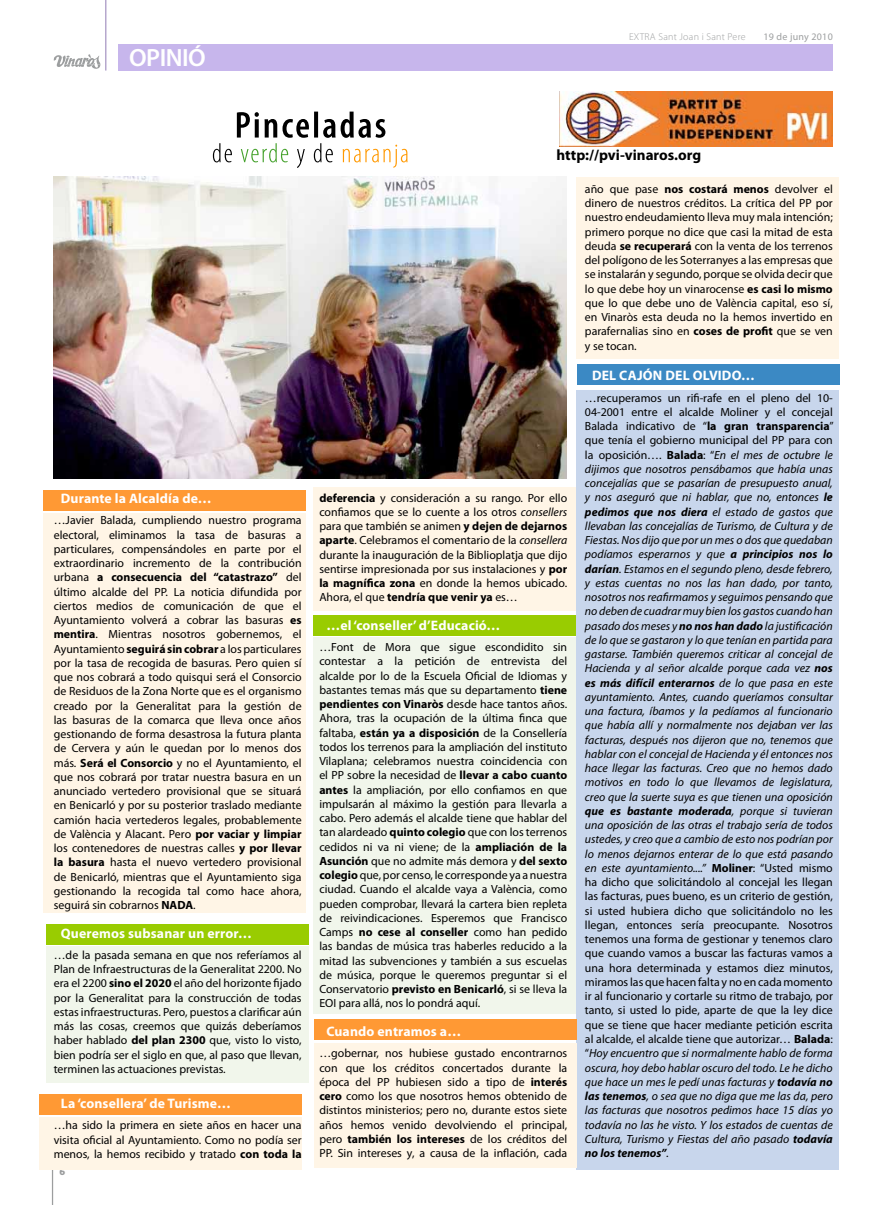
<style>
.page{position:relative;width:886px;height:1205px;background:#fff}
.page>*{position:absolute;margin:0;border:0;box-sizing:border-box;transform-origin:0 0}
.t1{font:600 25px "Myriad Pro";letter-spacing:-.02em;color:#fff}
.t2{font:700 15px "Myriad Pro";color:#000}
.t3{font:700 13.75px "Myriad Pro";letter-spacing:.01em;color:#fff}
.t4{font:11.88px/14.2px "Myriad Pro";color:#000;text-align:justify}
.t5{font:italic 11.88px/14.2px "Myriad Pro";color:#000;text-align:justify}
.t6{font:300 10px "Myriad Pro";letter-spacing:.025em;color:#9c9e9f}
.t7{font:10px "Myriad Pro";letter-spacing:.025em;color:#9c9e9f}
.t8{font:900 10px "Myriad Pro";color:#9c9e9f}
.s1{font-weight:700}
.s2{font-style:italic}
.s3{font-style:normal}
.s4{font-weight:700;font-style:normal}
</style>
<div class="page">
<hr style="left:52px;top:1163px;width:1px;height:42px;background:#9c9e9f">
<div style="left:576px;top:390px;width:263px;height:779px;background:#c8d6ec"></div>
<div style="left:578px;top:364px;width:262px;height:20px;background:#3b89c4"></div>
<div style="left:576px;top:177px;width:263px;height:181px;background:#fff5e6"></div>
<div style="left:314px;top:1043px;width:262px;height:125px;background:#fff5e6"></div>
<div style="left:314px;top:1019px;width:262px;height:21px;background:#ff9934"></div>
<div style="left:313px;top:488px;width:263px;height:123px;background:#fff5e6"></div>
<div style="left:46px;top:946px;width:263px;height:137px;background:#f1f6eb"></div>
<div style="left:313px;top:637px;width:263px;height:377px;background:#f1f6eb"></div>
<div style="left:47px;top:924px;width:262px;height:20px;background:#99cc01"></div>
<div style="left:314px;top:615px;width:262px;height:21px;background:#99cc01"></div>
<div style="left:43px;top:513px;width:263px;height:400px;background:#fff5e6"></div>
<div style="left:39px;top:1117px;width:263px;height:52px;background:#fff5e6"></div>
<div style="left:44px;top:490px;width:262px;height:21px;background:#ff9934"></div>
<div style="left:39px;top:1094px;width:263px;height:20px;background:#ff9934"></div>
<hr style="left:105px;top:0;width:1px;height:71px;background:#a897c4">
<svg style="left:54px;top:54px;width:46px;height:15px"></svg>
<div style="left:119px;top:44px;width:714px;height:27px;background:#c7b6ec"></div>
<img style="left:559px;top:91px;width:274px;height:55px">
<img style="left:54px;top:177px;width:513px;height:301px">
<svg style="left:213px;top:112px;width:194px;height:56px"></svg>
<p class="t1" style="left:129px;top:42px;width:78px">OPINIÓ</p>
<p class="t6" style="left:629px;top:31px;width:118px">EXTRA Sant Joan i Sant Pere</p>
<p class="t7" style="left:763px;top:31px;width:71px">19 de juny 2010</p>
<p class="t3" style="left:61px;top:489px;width:152px">Durante la Alcaldía de…</p>
<p class="t4" style="left:54px;top:513px;width:249px">…Javier Balada, cumpliendo nuestro programa electoral, eliminamos la tasa de basuras a particulares, compensándoles en parte por el extraordinario incremento de la contribución urbana <span class="s1">a consecuencia del “catastrazo”</span> del último alcalde del PP. La noticia difundida por ciertos medios de comunicación de que el Ayuntamiento volverá a cobrar las basuras <span class="s1">es mentira</span>. Mientras nosotros gobernemos, el Ayuntamiento <span class="s1">seguirá sin cobrar</span> a los particulares por la tasa de recogida de basuras. Pero quien sí que nos cobrará a todo quisqui será el Consorcio de Residuos de la Zona Norte que es el organismo creado por la Generalitat para la gestión de las basuras de la comarca que lleva once años gestionando de forma desastrosa la futura planta de Cervera y aún le quedan por lo menos dos más. <span class="s1">Será el Consorcio</span> y no el Ayuntamiento, el que nos cobrará por tratar nuestra basura en un anunciado vertedero provisional que se situará en Benicarló y por su posterior traslado mediante camión hacia vertederos legales, probablemente de València y Alacant. Pero <span class="s1">por vaciar y limpiar </span>los contenedores de nuestras calles <span class="s1">y por llevar la basura</span> hasta el nuevo vertedero provisional de Benicarló, mientras que el Ayuntamiento siga gestionando la recogida tal como hace ahora, seguirá sin cobrarnos <span class="s1">NADA</span>.</p>
<p class="t3" style="left:61px;top:924px;width:192px">Queremos subsanar un error…</p>
<p class="t4" style="left:54px;top:947px;width:249px">…de la pasada semana en que nos referíamos al Plan de Infraestructuras de la Generalitat 2200. No era el 2200 <span class="s1">sino el 2020</span> el año del horizonte fijado por la Generalitat para la construcción de todas estas infraestructuras. Pero, puestos a clarificar aún más las cosas, creemos que quizás deberíamos haber hablado <span class="s1">del plan 2300</span> que, visto lo visto, bien podría ser el siglo en que, al paso que llevan, terminen las actuaciones previstas.</p>
<p class="t3" style="left:61px;top:1094px;width:171px">La ‘consellera’ de Turisme…</p>
<p class="t4" style="left:54px;top:1118px;width:249px">…ha sido la primera en siete años en hacer una visita oficial al Ayuntamiento. Como no podía ser menos, la hemos recibido y tratado <span class="s1">con toda la</span></p>
<p class="t8" style="left:59px;top:1165px;width:7px">6</p>
<p class="t2" style="left:557px;top:145px;width:146px">http://pvi-vinaros.org</p>
<p class="t4" style="left:319px;top:490px;width:249px"><span class="s1">deferencia</span> y consideración a su rango. Por ello confiamos que se lo cuente a los otros <span class="s2">consellers </span>para que también se animen <span class="s1">y dejen de dejarnos aparte</span>. Celebramos el comentario de la <span class="s2">consellera </span>durante la inauguración de la Biblioplatja que dijo sentirse impresionada por sus instalaciones y <span class="s1">por la magnífica zona</span> en donde la hemos ubicado.<br>Ahora, el que <span class="s1">tendría que venir ya</span> es…</p>
<p class="t3" style="left:326px;top:616px;width:175px">…el ‘conseller’ d’Educació…</p>
<p class="t4" style="left:319px;top:640px;width:249px">…Font de Mora que sigue escondidito sin contestar a la petición de entrevista del alcalde por lo de la Escuela Oficial de Idiomas y bastantes temas más que su departamento <span class="s1">tiene pendientes con Vinaròs</span> desde hace tantos años.<br>Ahora, tras la ocupación de la última finca que faltaba, <span class="s1">están ya a disposición</span> de la Consellería todos los terrenos para la ampliación del instituto Vilaplana; celebramos nuestra coincidencia con el PP sobre la necesidad de <span class="s1">llevar a cabo cuanto antes</span> la ampliación, por ello confiamos en que impulsarán al máximo la gestión para llevarla a cabo. Pero además el alcalde tiene que hablar del tan alardeado <span class="s1">quinto colegio</span> que con los terrenos cedidos ni va ni viene; de la <span class="s1">ampliación de la Asunción</span> que no admite más demora y <span class="s1">del sexto colegio</span> que, por censo, le corresponde ya a nuestra ciudad. Cuando el alcalde vaya a València, como pueden comprobar, llevará la cartera bien repleta de reivindicaciones. Esperemos que Francisco Camps <span class="s1">no cese al conseller</span> como han pedido las bandas de música tras haberles reducido a la mitad las subvenciones y también a sus escuelas de música, porque le queremos preguntar si el Conservatorio <span class="s1">previsto en Benicarló</span>, si se lleva la EOI para allá, nos lo pondrá aquí.</p>
<p class="t3" style="left:326px;top:1022px;width:136px">Cuando entramos a…</p>
<p class="t4" style="left:319px;top:1046px;width:249px">…gobernar, nos hubiese gustado encontrarnos con que los créditos concertados durante la época del PP hubiesen sido a tipo de <span class="s1">interés cero</span> como los que nosotros hemos obtenido de distintos ministerios; pero no, durante estos siete años hemos venido devolviendo el principal, pero <span class="s1">también los intereses</span> de los créditos del PP. Sin intereses y, a causa de la inflación, cada</p>
<p class="t4" style="left:585px;top:182px;width:249px">año que pase <span class="s1">nos costará menos</span> devolver el dinero de nuestros créditos. La crítica del PP por nuestro endeudamiento lleva muy mala intención; primero porque no dice que casi la mitad de esta deuda <span class="s1">se recuperará</span> con la venta de los terrenos del polígono de les Soterranyes a las empresas que se instalarán y segundo, porque se olvida decir que lo que debe hoy un vinarocense <span class="s1">es casi lo mismo </span>que lo que debe uno de València capital, eso sí, en Vinaròs esta deuda no la hemos invertido en parafernalias sino en <span class="s1">coses de profit</span> que se ven y se tocan.</p>
<p class="t3" style="left:592px;top:367px;width:164px">DEL CAJÓN DEL OLVIDO…</p>
<p class="t5" style="left:585px;top:390px;width:250px"><span class="s3">…recuperamos un rifi-rafe en el pleno del 10- 04-2001 entre el alcalde Moliner y el concejal Balada indicativo de “</span><span class="s4">la gran transparencia</span><span class="s3">” que tenía el gobierno municipal del PP para con la oposición….</span> <span class="s4">Balada</span><span class="s3">: “</span>En el mes de octubre le dijimos que nosotros pensábamos que había unas concejalías que se pasarían de presupuesto anual, y nos aseguró que ni hablar, que no, entonces <span class="s1">le pedimos que nos diera</span> el estado de gastos que llevaban las concejalías de Turismo, de Cultura y de Fiestas. Nos dijo que por un mes o dos que quedaban podíamos esperarnos y que <span class="s1">a principios nos lo darían</span>. Estamos en el segundo pleno, desde febrero, y estas cuentas no nos las han dado, por tanto, nosotros nos reafirmamos y seguimos pensando que no deben de cuadrar muy bien los gastos cuando han pasado dos meses y <span class="s1">no nos han dado</span> la justificación de lo que se gastaron y lo que tenían en partida para gastarse. También queremos criticar al concejal de Hacienda y al señor alcalde porque cada vez <span class="s1">nos es más difícil enterarnos</span> de lo que pasa en este ayuntamiento. Antes, cuando queríamos consultar una factura, íbamos y la pedíamos al funcionario que había allí y normalmente nos dejaban ver las facturas, después nos dijeron que no, tenemos que hablar con el concejal de Hacienda y él entonces nos hace llegar las facturas. Creo que no hemos dado motivos en todo lo que llevamos de legislatura, creo que la suerte suya es que tienen una oposición <span class="s1">que es bastante moderada</span>, porque si tuvieran una oposición de las otras el trabajo sería de todos ustedes, y creo que a cambio de esto nos podrían por lo menos dejarnos enterar de lo que está pasando en este ayuntamiento....” <span class="s4">Moliner</span><span class="s3">: “Usted mismo ha dicho que solicitándolo al concejal les llegan las facturas, pues bueno, es un criterio de gestión, si usted hubiera dicho que solicitándolo no les llegan, entonces sería preocupante. Nosotros tenemos una forma de gestionar y tenemos claro que cuando vamos a buscar las facturas vamos a una hora determinada y estamos diez minutos, miramos las que hacen falta y no en cada momento ir al funcionario y cortarle su ritmo de trabajo, por tanto, si usted lo pide, aparte de que la ley dice que se tiene que hacer mediante petición escrita al alcalde, el alcalde tiene que autorizar…</span> <span class="s4">Balada</span><span class="s3">: “</span>Hoy encuentro que si normalmente hablo de forma oscura, hoy debo hablar oscuro del todo. Le he dicho que hace un mes le pedí unas facturas y <span class="s1">todavía no las tenemos</span>, o sea que no diga que me las da, pero las facturas que nosotros pedimos hace 15 días yo todavía no las he visto. Y los estados de cuentas de Cultura, Turismo y Fiestas del año pasado <span class="s1">todavía no los tenemos”</span>.</p>
</div>
